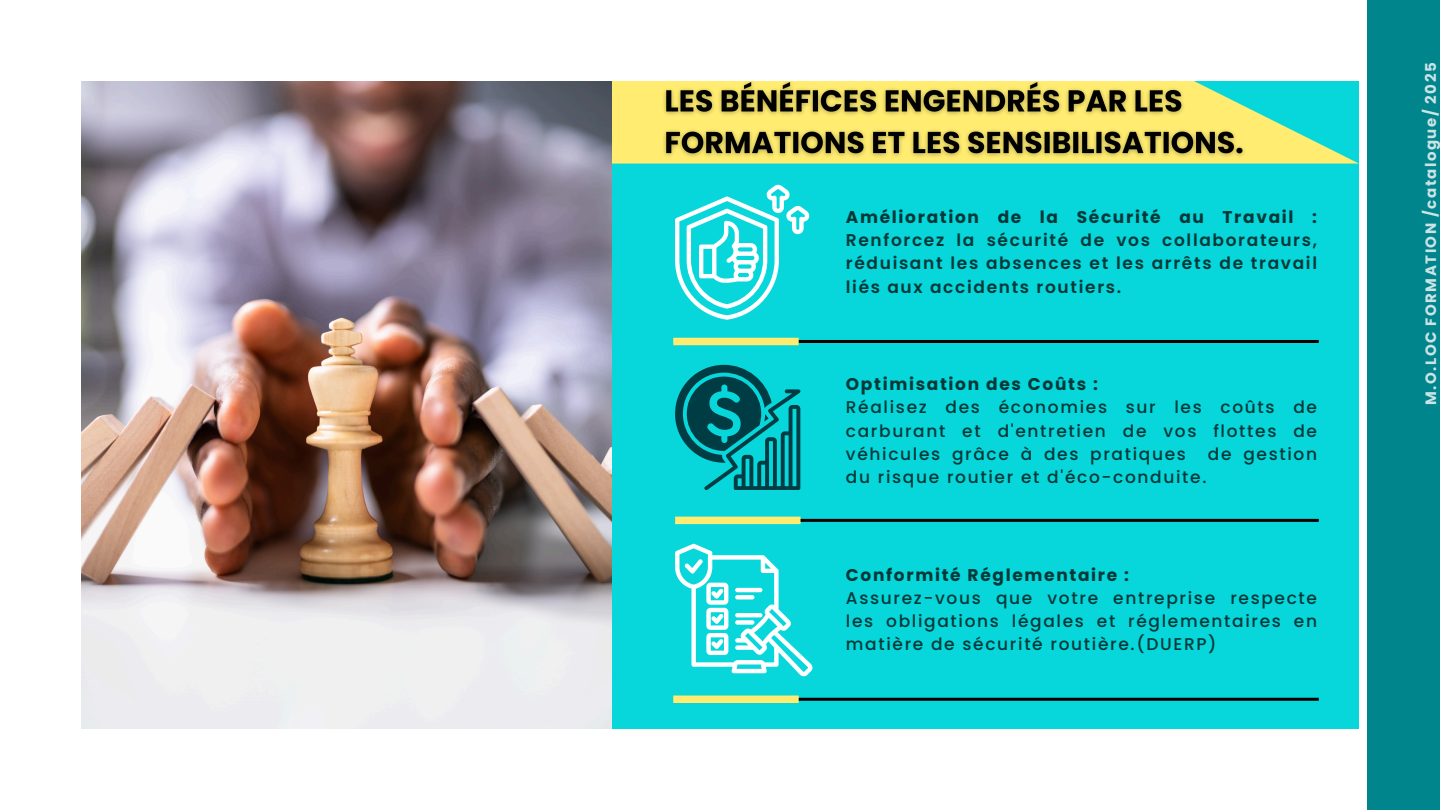
<style>
.page{position:relative;width:1440px;height:810px;background:#fff}
.page>*{position:absolute;margin:0;border:0;box-sizing:border-box;transform-origin:0 0}
.t1{font:500 17px/23.2px "Poppins";letter-spacing:.1em;color:#003838}
.t2{font:600 17px/23.2px "Poppins";letter-spacing:.1em;color:#003838;text-align:justify}
.t3{font:700 15px "Poppins";letter-spacing:.1em;color:#fffbfb}
.s1{font-weight:700}
</style>
<div class="page">
<div style="left:81px;top:81px;width:1278px;height:648px;background:#07d6da"></div>
<svg style="left:675px;top:184px;width:135px;height:136px"></svg>
<hr style="left:675px;top:340px;width:644px;height:3px;background:#000">
<hr style="left:675px;top:519px;width:644px;height:3px;background:#000">
<hr style="left:675px;top:698px;width:644px;height:3px;background:#000">
<svg style="left:675px;top:365px;width:125px;height:125px"></svg>
<svg style="left:675px;top:544px;width:137px;height:132px"></svg>
<svg style="left:611px;top:81px;width:748px;height:83px;fill:#ffec70"></svg>
<img style="left:81px;top:81px;width:530px;height:648px">
<img style="left:658px;top:81px;width:593px;height:83px">
<div style="left:673px;top:338px;width:126px;height:7px;background:#ffec70"></div>
<div style="left:675px;top:517px;width:126px;height:7px;background:#ffec70"></div>
<div style="left:673px;top:696px;width:126px;height:7px;background:#ffec70"></div>
<div style="left:1368px;top:0;width:72px;height:810px;background:#00858c"></div>
<p class="t2" style="left:846px;top:205px;width:473px"><span class="s1">Amélioration de la Sécurité au Travail :<br></span>Renforcez la sécurité de vos collaborateurs, réduisant les absences et les arrêts de travail liés aux accidents routiers.</p>
<p class="t1" style="left:846px;top:373px;width:473px"><span class="s1">Optimisation des Coûts :<br></span>Réalisez des économies sur les coûts de carburant et d'entretien de vos flottes de véhicules grâce à des pratiques</p>
<p class="t1" style="left:1208px;top:442px;width:111px">de gestion</p>
<p class="t1" style="left:846px;top:466px;width:362px">du risque routier et d'éco-conduite.</p>
<h2 class="t1" style="left:846px;top:563px;width:473px"><span class="s1">Conformité Réglementaire :<br></span>Assurez-vous que votre entreprise respecte les obligations légales et réglementaires en matière de sécurité routière.(DUERP)</h2>
<p class="t3" style="left:1420px;top:405px;width:344px;rotate:-90deg">M.O.LOC FORMATION /catalogue/ 2025</p>
</div>
